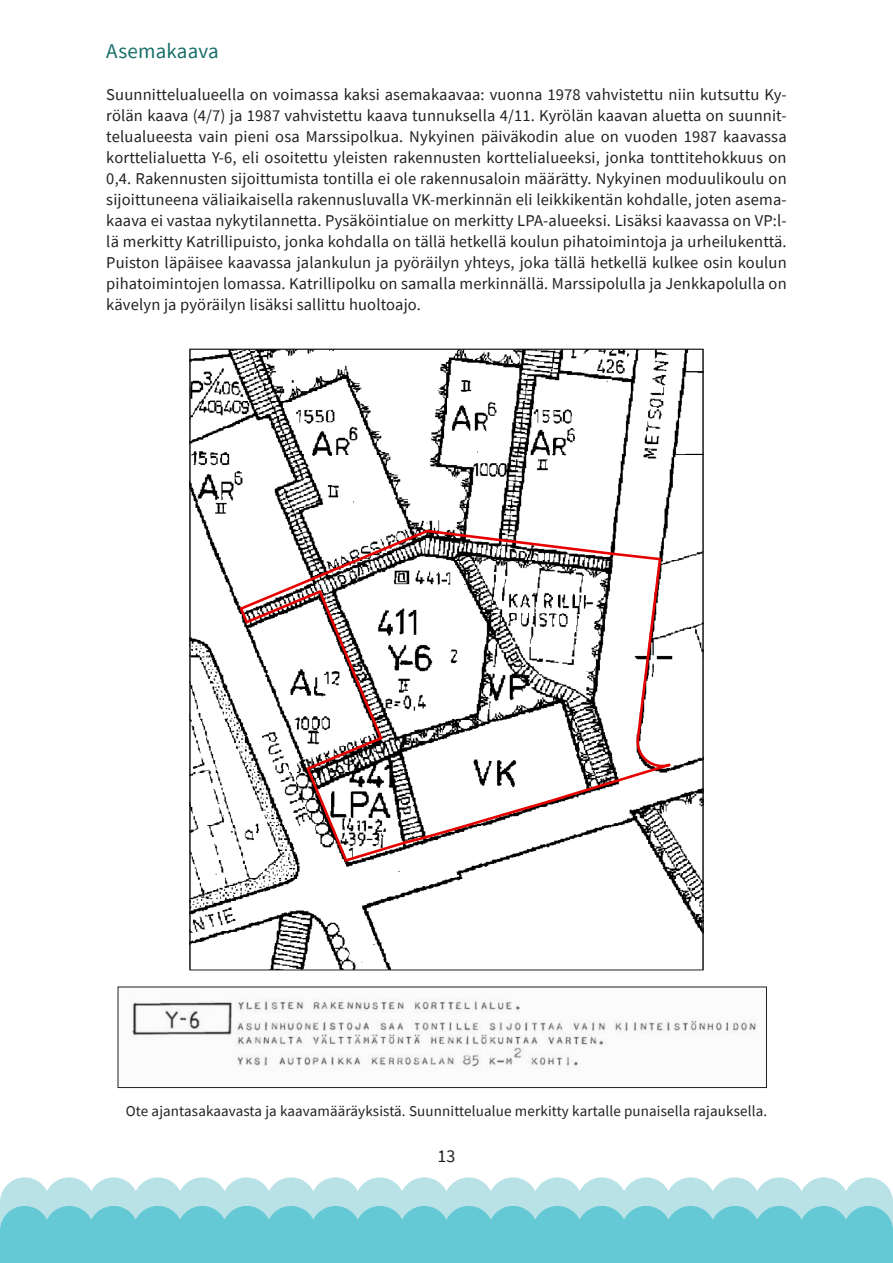
<style>
.page{position:relative;width:893px;height:1263px;background:#fff}
.page>*{position:absolute;margin:0;border:0;box-sizing:border-box;transform-origin:0 0}
.t1{font:21px "Source Sans Pro";letter-spacing:.01em;color:#176e69}
.t2{font:18px "Source Sans Pro";color:#231f20}
.t3{font:16.5px/21px "Source Sans Pro";letter-spacing:.01em;color:#231f20;text-align:justify}
.t4{font:15px "Source Sans Pro";letter-spacing:.01em;color:#231f20}
</style>
<div class="page">
<svg style="left:0;top:1177px;width:893px;height:86px;background:#88d4dd"></svg>
<svg style="left:192px;top:351px;width:509px;height:617px"></svg>
<img style="left:132px;top:1000px;width:624px;height:67px">
<div style="left:118px;top:986px;width:649px;height:102px;border:1px solid #231f20"></div>
<p class="t1" style="left:106px;top:38px;width:114px">Asemakaava</p>
<p class="t3" style="left:106px;top:84px;width:682px">Suunnittelualueella on voimassa kaksi asemakaavaa: vuonna 1978 vahvistettu niin kutsuttu Ky&shy;rölän kaava (4/7) ja 1987 vahvistettu kaava tunnuksella 4/11. Kyrölän kaavan aluetta on suunnit&shy;telualueesta vain pieni osa Marssipolkua. Nykyinen päiväkodin alue on vuoden 1987 kaavassa korttelialuetta Y-6, eli osoitettu yleisten rakennusten korttelialueeksi, jonka tonttitehokkuus on 0,4. Rakennusten sijoittumista tontilla ei ole rakennusaloin määrätty. Nykyinen moduulikoulu on sijoittuneena väliaikaisella rakennusluvalla VK-merkinnän eli leikkikentän kohdalle, joten asema&shy;kaava ei vastaa nykytilannetta. Pysäköintialue on merkitty LPA-alueeksi. Lisäksi kaavassa on VP:l&shy;lä merkitty Katrillipuisto, jonka kohdalla on tällä hetkellä koulun pihatoimintoja ja urheilukenttä.<br>Puiston läpäisee kaavassa jalankulun ja pyöräilyn yhteys, joka tällä hetkellä kulkee osin koulun pihatoimintojen lomassa. Katrillipolku on samalla merkinnällä. Marssipolulla ja Jenkkapolulla on kävelyn ja pyöräilyn lisäksi sallittu huoltoajo.</p>
<p class="t4" style="left:126px;top:1101px;width:643px">Ote ajantasakaavasta ja kaavamääräyksistä. Suunnittelualue merkitty kartalle punaisella rajauksella.</p>
<p class="t2" style="left:437px;top:1144px;width:20px">13</p>
</div>
